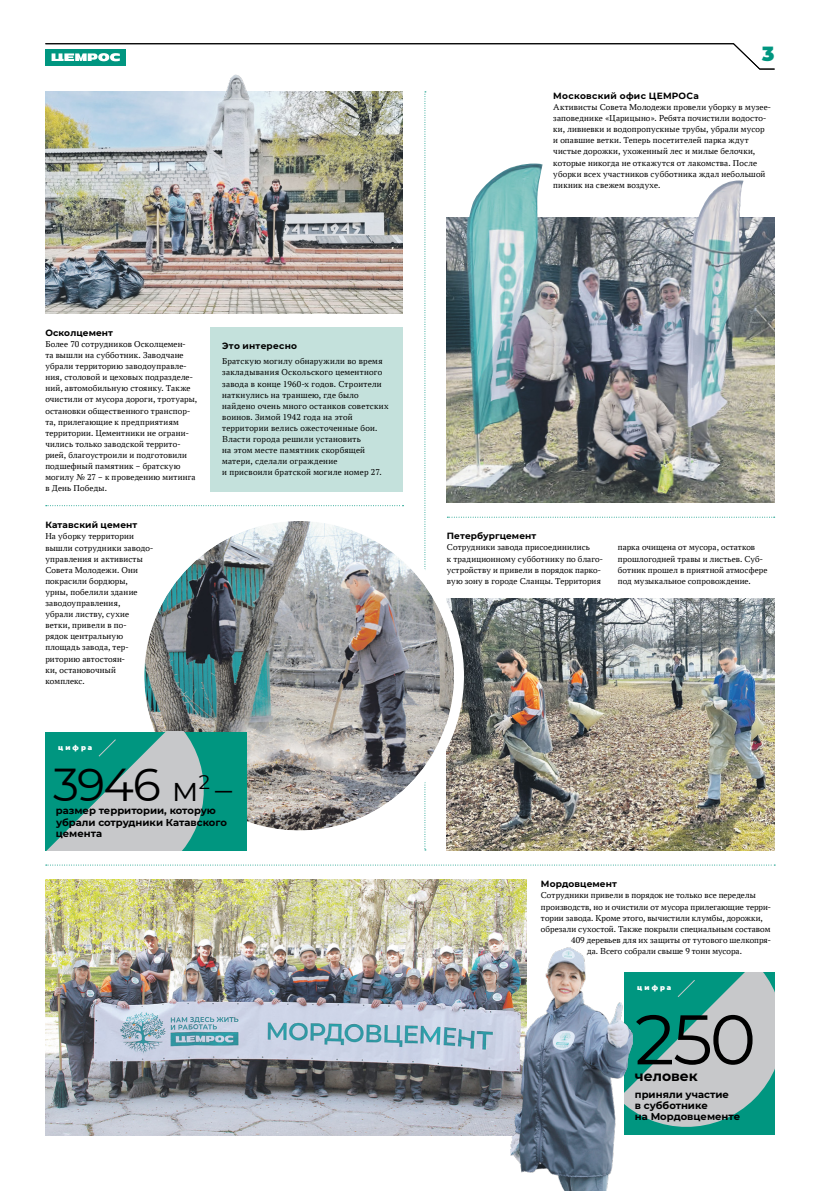
<style>
.page{position:relative;width:820px;height:1191px;background:#fff}
.page>*{position:absolute;margin:0;border:0;box-sizing:border-box;transform-origin:0 0}
.t1{font:70px "Montserrat";color:#000}
.t2{font:46px "Montserrat";color:#000}
.t3{font:900 20px "Montserrat";color:#009680}
.t4{font:700 14px "Montserrat";color:#000}
.t5{font:700 10px/11.1px "Montserrat";color:#000}
.t6{font:9px/11.1px "PT Astra Serif";letter-spacing:.02em;color:#000}
.t7{font:700 9px "Montserrat";letter-spacing:.015em;color:#000}
.t8{font:700 9px "Montserrat";letter-spacing:.035em;color:#000}
.t9{font:900 7px "Montserrat";letter-spacing:.3em;color:#fff}
.s1{font-size:34px}
</style>
<div class="page">
<svg style="left:424px;top:91px;width:2px;height:759px"></svg>
<svg style="left:45px;top:43px;width:729px;height:27px"></svg>
<svg style="left:639px;top:972px;width:135px;height:163px;background:#7ab4ad"></svg>
<img style="left:447px;top:217px;width:327px;height:285px">
<img style="left:45px;top:880px;width:481px;height:255px">
<img style="left:510px;top:947px;width:129px;height:244px">
<img style="left:446px;top:598px;width:328px;height:252px">
<div style="left:211px;top:327px;width:192px;height:164px;background:#c4e1dc"></div>
<img style="left:45px;top:91px;width:357px;height:222px">
<svg style="left:46px;top:864px;width:726px;height:1px"></svg>
<img style="left:144px;top:521px;width:310px;height:309px;border-radius:155px">
<div style="left:134px;top:511px;width:330px;height:329px;border:10px solid #fff;border-radius:50%"></div>
<div style="left:45px;top:732px;width:202px;height:118px;background:#009680"></div>
<svg style="left:47px;top:732px;width:157px;height:118px"></svg>
<svg style="left:447px;top:517px;width:327px;height:1px"></svg>
<svg style="left:46px;top:505px;width:357px;height:1px"></svg>
<img style="left:467px;top:163px;width:276px;height:104px">
<img style="left:198px;top:60px;width:64px;height:220px">
<p class="t7" style="left:45px;top:326px;width:69px">Осколцемент</p>
<p class="t6" style="left:45px;top:338px;width:153px">Более 70 сотрудников Осколцемен-<br>та вышли на субботник. Заводчане убрали территорию заводоуправле&shy;ния, столовой и цеховых подразделе&shy;ний, автомобильную стоянку. Также очистили от мусора дороги, тротуары, остановки общественного транспор&shy;та, прилегающие к предприятиям территории. Цементники не ограни&shy;чились только заводской террито&shy;рией, благоустроили и подготовили подшефный памятник – братскую могилу № 27 – к проведению митинга в День Победы.</p>
<p class="t7" style="left:45px;top:518px;width:93px">Катавский цемент</p>
<p class="t6" style="left:45px;top:531px;width:109px">На уборку территории вышли сотрудники заводо&shy;управления и активисты<br>Совета Молодежи. Они покрасили бордюры, урны, побелили здание заводоуправления,<br>убрали листву, сухие ветки, привели в по-<br>рядок центральную площадь завода, тер&shy;риторию автостоян-<br>ки, остановочный комплекс.</p>
<p class="t7" style="left:222px;top:339px;width:76px">Это интересно</p>
<p class="t6" style="left:222px;top:356px;width:168px">Братскую могилу обнаружили во время закладывания Оскольского цементного завода в конце 1960-х годов. Строители наткнулись на траншею, где было найдено очень много останков советских воинов. Зимой 1942 года на этой территории велись ожесточенные бои.<br>Власти города решили установить<br>на этом месте памятник скорбящей матери, сделали ограждение<br>и присвоили братской могиле номер 27.</p>
<p class="t9" style="left:58px;top:742px;width:36px">цифра</p>
<h2 class="t2" style="left:53px;top:752px;width:180px">3946 <span class="s1">м</span><sup>2</sup> <span class="s1">–</span></h2>
<p class="t5" style="left:56px;top:805px;width:172px">размер территории, которую убрали сотрудники Катавского цемента</p>
<h3 class="t3" style="left:762px;top:39px;width:14px">3</h3>
<p class="t8" style="left:553px;top:89px;width:147px">Московский офис ЦЕМРОСа</p>
<p class="t6" style="left:553px;top:101px;width:219px">Активисты Совета Молодежи провели уборку в музее&shy;заповеднике «Царицыно». Ребята почистили водосто&shy;ки, ливневки и водопропускные трубы, убрали мусор и опавшие ветки. Теперь посетителей парка ждут чистые дорожки, ухоженный лес и милые белочки, которые никогда не откажутся от лакомства. После уборки всех участников субботника ждал небольшой пикник на свежем воздухе.</p>
<p class="t7" style="left:447px;top:529px;width:91px">Петербургцемент</p>
<p class="t6" style="left:447px;top:542px;width:157px">Сотрудники завода присоединились<br>к традиционному субботнику по благо&shy;устройству и привели в порядок парко&shy;вую зону в городе Сланцы. Территория</p>
<p class="t6" style="left:617px;top:542px;width:151px">парка очищена от мусора, остатков прошлогодней травы и листьев. Суб&shy;ботник прошел в приятной атмосфере под музыкальное сопровождение.</p>
<p class="t7" style="left:540px;top:877px;width:77px">Мордовцемент</p>
<p class="t6" style="left:540px;top:889px;width:216px">Сотрудники привели в порядок не только все переделы</p>
<p class="t6" style="left:540px;top:901px;width:231px">производств, но и очистили от мусора прилегающие терри-</p>
<p class="t6" style="left:540px;top:912px;width:223px">тории завода. Кроме этого, вычистили клумбы, дорожки,</p>
<p class="t6" style="left:540px;top:923px;width:231px">обрезали сухостой. Также покрыли специальным составом</p>
<p class="t6" style="left:570px;top:934px;width:201px">409 деревьев для их защиты от тутового шелкопря-</p>
<p class="t6" style="left:586px;top:945px;width:156px">да. Всего собрали свыше 9 тонн мусора.</p>
<p class="t9" style="left:637px;top:982px;width:36px">цифра</p>
<h1 class="t1" style="left:634px;top:991px;width:123px">250</h1>
<h3 class="t4" style="left:634px;top:1066px;width:64px">человек</h3>
<p class="t5" style="left:634px;top:1088px;width:107px">приняли участие<br>в субботнике<br>на Мордовцементе</p>
</div>
